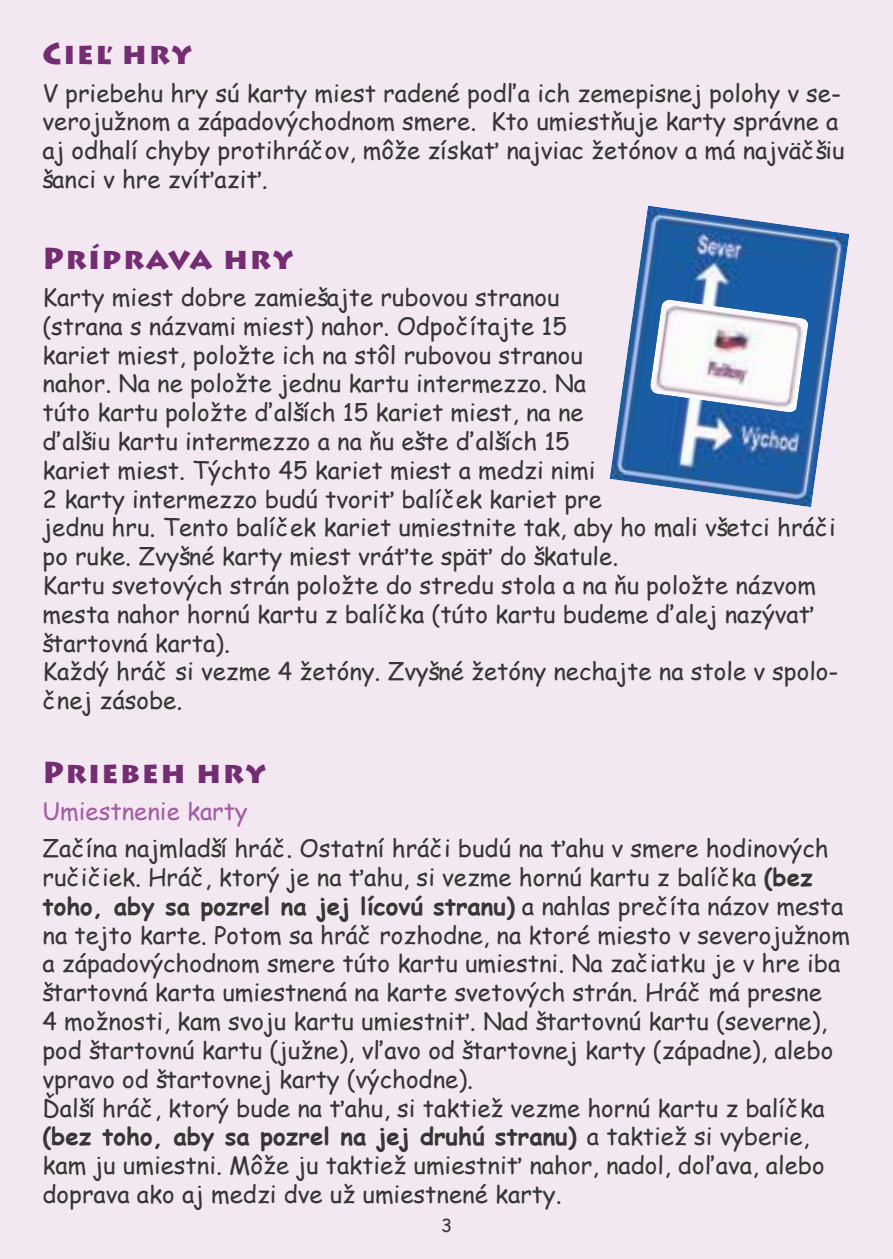
<style>
.page{position:relative;width:893px;height:1259px;background:#f3e8f2}
.page>*{position:absolute;margin:0;border:0;box-sizing:border-box;transform-origin:0 0}
.t1{font:900 30px "Lithos Pro";letter-spacing:.05em;color:#742d72}
.t2{font:24px/28.8px "Comic Sans MS";color:#373535}
.t3{font:24px "Comic Sans MS";color:#a45da3}
.t4{font:18px "Comic Sans MS";color:#373535}
.s1{font-weight:700}
</style>
<div class="page">
<img style="left:610px;top:206px;width:239px;height:301px">
<img style="left:650px;top:300px;width:158px;height:113px">
<p class="t1" style="left:43px;top:35px;width:152px">Cieľ hry</p>
<p class="t2" style="left:42px;top:78px;width:803px">V priebehu hry sú karty miest radené podľa ich zemepisnej polohy v se&shy;verojužnom a západovýchodnom smere. Kto umiestňuje karty správne a aj odhalí chyby protihráčov, môže získať najviac žetónov a má najväčšiu šanci v hre zvíťaziť.</p>
<p class="t1" style="left:43px;top:239px;width:253px">Príprava hry</p>
<p class="t2" style="left:42px;top:282px;width:798px">Karty miest dobre zamiešajte rubovou stranou<br>(strana s názvami miest) nahor. Odpočítajte 15<br>kariet miest, položte ich na stôl rubovou stranou<br>nahor. Na ne položte jednu kartu intermezzo. Na<br>túto kartu položte ďalších 15 kariet miest, na ne<br>ďalšiu kartu intermezzo a na ňu ešte ďalších 15<br>kariet miest. Týchto 45 kariet miest a medzi nimi<br>2 karty intermezzo budú tvoriť balíček kariet pre<br>jednu hru. Tento balíček kariet umiestnite tak, aby ho mali všetci hráči po ruke. Zvyšné karty miest vráťte späť do škatule.<br>Kartu svetových strán položte do stredu stola a na ňu položte názvom mesta nahor hornú kartu z balíčka (túto kartu budeme ďalej nazývať štartovná karta).<br>Každý hráč si vezme 4 žetóny. Zvyšné žetóny nechajte na stole v spolo&shy;čnej zásobe.</p>
<p class="t1" style="left:43px;top:753px;width:226px">Priebeh hry</p>
<p class="t3" style="left:43px;top:793px;width:207px">Umiestnenie karty</p>
<p class="t2" style="left:42px;top:833px;width:809px">Začína najmladší hráč. Ostatní hráči budú na ťahu v smere hodinových ručičiek. Hráč, ktorý je na ťahu, si vezme hornú kartu z balíčka <span class="s1">(bez toho, aby sa pozrel na jej lícovú stranu)</span> a nahlas prečíta názov mesta na tejto karte. Potom sa hráč rozhodne, na ktoré miesto v severojužnom a západovýchodnom smere túto kartu umiestni. Na začiatku je v hre iba štartovná karta umiestnená na karte svetových strán. Hráč má presne<br>4 možnosti, kam svoju kartu umiestniť. Nad štartovnú kartu (severne), pod štartovnú kartu (južne), vľavo od štartovnej karty (západne), alebo vpravo od štartovnej karty (východne).<br>Ďalší hráč, ktorý bude na ťahu, si taktiež vezme hornú kartu z balíčka <span class="s1">(bez toho, aby sa pozrel na jej druhú stranu)</span> a taktiež si vyberie, kam ju umiestni. Môže ju taktiež umiestniť nahor, nadol, doľava, alebo doprava ako aj medzi dve už umiestnené karty.</p>
<p class="t4" style="left:441px;top:1212px;width:12px">3</p>
</div>
